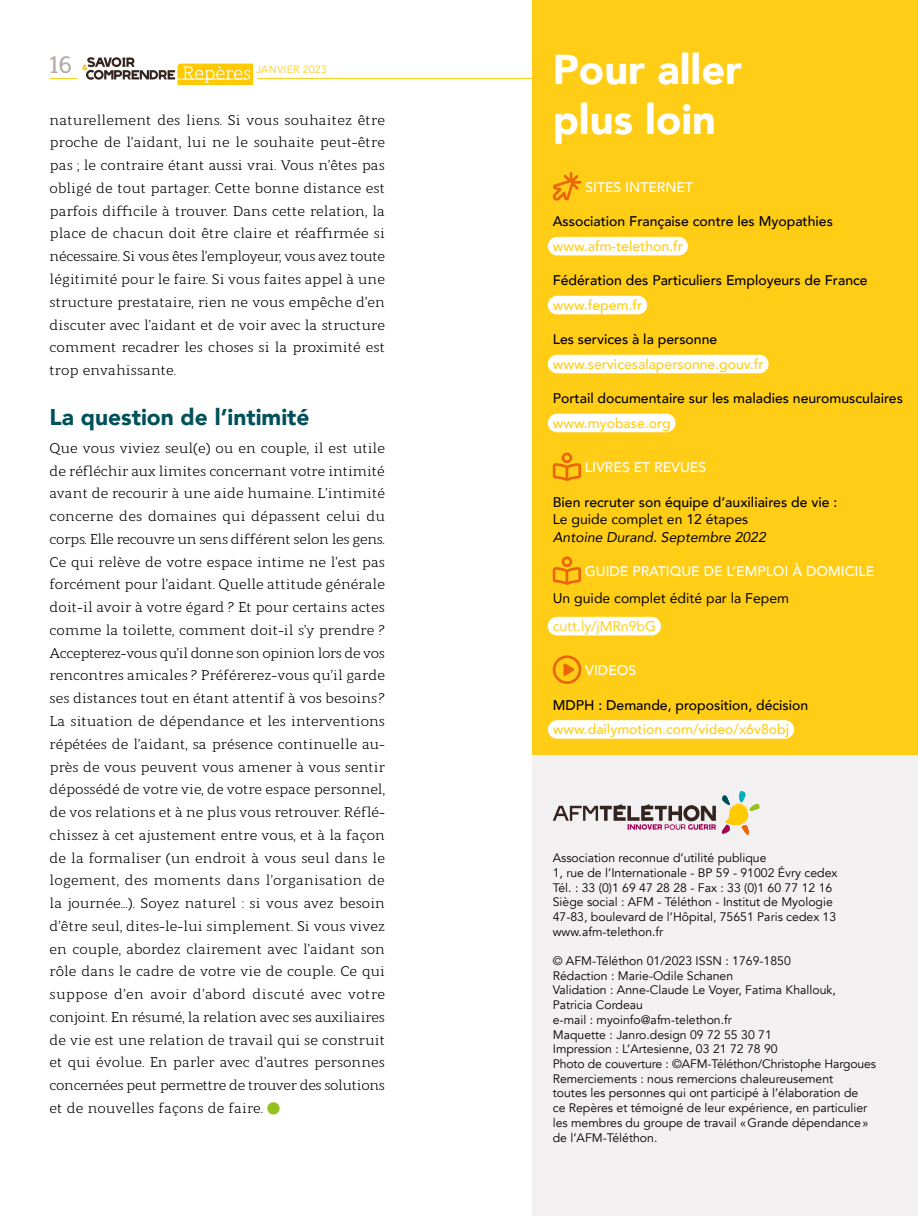
<style>
.page{position:relative;width:918px;height:1216px;background:#fff}
.page>*{position:absolute;margin:0;border:0;box-sizing:border-box;transform-origin:0 0}
.t1{font:900 41.65px "Avenir";color:#fff}
.t2{font:500 24.5px "Modum";color:#b4aaa8}
.t3{font:900 22.75px "Avenir";color:#00515b}
.t4{font:14px/22.8px "Modum";color:#000;text-align:justify}
.t5{font:500 14px "Avenir";color:#000}
.t6{font:500 14px "Avenir";color:#ffcd15}
.t7{font:500 14px "Avenir";color:#fff}
.t8{font:14px "Avenir";color:#000}
.t9{font:italic 14px "Avenir";color:#000}
.t10{font:14px "Avenir";color:#ffcd15}
.t11{font:12.25px/14.7px "Avenir";color:#000}
.t12{font:10.5px "Avenir";letter-spacing:.02em;color:#ffcd15}
.s1{color:#95c11f}
</style>
<div class="page">
<hr style="left:257px;top:78px;width:611px;height:1px;background:#ffcd15">
<svg style="left:50px;top:57px;width:202px;height:28px"></svg>
<div style="left:533px;top:754px;width:385px;height:461px;background:#f2f0f0"></div>
<div style="left:533px;top:0;width:385px;height:754px;background:#ffcd15"></div>
<svg style="left:553px;top:791px;width:207px;height:44px"></svg>
<div style="left:548px;top:237px;width:140px;height:18px;background:#fff;border-radius:9px"></div>
<div style="left:548px;top:296px;width:99px;height:18px;background:#fff;border-radius:9px"></div>
<div style="left:548px;top:355px;width:220px;height:18px;background:#fff;border-radius:9px"></div>
<div style="left:548px;top:413px;width:127px;height:19px;background:#fff;border-radius:9px"></div>
<div style="left:548px;top:617px;width:113px;height:18px;background:#fff;border-radius:9px"></div>
<div style="left:548px;top:720px;width:246px;height:18px;background:#fff;border-radius:9px"></div>
<svg style="left:552px;top:172px;width:30px;height:29px"></svg>
<svg style="left:553px;top:452px;width:28px;height:29px"></svg>
<svg style="left:553px;top:556px;width:28px;height:28px"></svg>
<svg style="left:553px;top:655px;width:28px;height:29px"></svg>
<h2 class="t2" style="left:50px;top:46px;width:24px">16</h2>
<p class="t12" style="left:256px;top:63px;width:72px">JANVIER 2023</p>
<h1 class="t1" style="left:553px;top:34px;width:191px">Pour aller</h1>
<p class="t4" style="left:50px;top:107px;width:337px">naturellement des liens. Si vous souhaitez être</p>
<h1 class="t1" style="left:553px;top:83px;width:165px">plus loin</h1>
<p class="t4" style="left:50px;top:130px;width:337px">proche de l’aidant, lui ne le souhaite peut-être pas ; le contraire étant aussi vrai. Vous n’êtes pas obligé de tout partager. Cette bonne distance est parfois difficile à trouver. Dans cette relation, la place de chacun doit être claire et réaffirmée si nécessaire. Si vous êtes l’employeur, vous avez toute légitimité pour le faire. Si vous faites appel à une structure prestataire, rien ne vous empêche d’en discuter avec l’aidant et de voir avec la structure comment recadrer les choses si la proximité est trop envahissante.</p>
<h3 class="t3" style="left:50px;top:397px;width:261px">La question de l’intimité</h3>
<p class="t4" style="left:50px;top:435px;width:337px">Que vous viviez seul(e) ou en couple, il est utile de réfléchir aux limites concernant votre intimité avant de recourir à une aide humaine. L’intimité concerne des domaines qui dépassent celui du corps. Elle recouvre un sens différent selon les gens.<br>Ce qui relève de votre espace intime ne l’est pas forcément pour l’aidant. Quelle attitude générale doit-il avoir à votre égard ? Et pour certains actes comme la toilette, comment doit-il s’y prendre ?<br>Accepterez-vous qu’il donne son opinion lors de vos rencontres amicales ? Préférerez-vous qu’il garde ses distances tout en étant attentif à vos besoins?<br>La situation de dépendance et les interventions répétées de l’aidant, sa présence continuelle au&shy;près de vous peuvent vous amener à vous sentir dépossédé de votre vie, de votre espace personnel, de vos relations et à ne plus vous retrouver. Réflé&shy;chissez à cet ajustement entre vous, et à la façon de la formaliser (un endroit à vous seul dans le logement, des moments dans l’organisation de la journée…). Soyez naturel : si vous avez besoin d’être seul, dites-le-lui simplement. Si vous vivez en couple, abordez clairement avec l’aidant son rôle dans le cadre de votre vie de couple. Ce qui suppose d’en avoir d’abord discuté avec votre conjoint. En résumé, la relation avec ses auxiliaires de vie est une relation de travail qui se construit et qui évolue. En parler avec d’autres personnes concernées peut permettre de trouver des solutions et de nouvelles façons de faire. <span class="s1">■</span></p>
<p class="t7" style="left:585px;top:175px;width:109px">SITES INTERNET</p>
<p class="t5" style="left:553px;top:209px;width:282px">Association Française contre les Myopathies</p>
<p class="t6" style="left:553px;top:234px;width:132px">www.afm-telethon.fr</p>
<p class="t5" style="left:553px;top:268px;width:316px">Fédération des Particuliers Employeurs de France</p>
<p class="t6" style="left:553px;top:293px;width:91px">www.fepem.fr</p>
<p class="t5" style="left:553px;top:327px;width:166px">Les services à la personne</p>
<p class="t6" style="left:553px;top:352px;width:212px">www.servicesalapersonne.gouv.fr</p>
<p class="t5" style="left:553px;top:386px;width:352px">Portail documentaire sur les maladies neuromusculaires</p>
<p class="t6" style="left:553px;top:411px;width:119px">www.myobase.org</p>
<p class="t7" style="left:585px;top:455px;width:123px">LIVRES ET REVUES</p>
<p class="t5" style="left:553px;top:489px;width:286px">Bien recruter son équipe d’auxiliaires de vie :</p>
<p class="t8" style="left:553px;top:508px;width:197px">Le guide complet en 12 étapes</p>
<p class="t9" style="left:553px;top:528px;width:214px">Antoine Durand. Septembre 2022</p>
<p class="t7" style="left:585px;top:559px;width:291px">GUIDE PRATIQUE DE L’EMPLOI À DOMICILE</p>
<p class="t8" style="left:553px;top:587px;width:238px">Un guide complet édité par la Fepem</p>
<p class="t10" style="left:553px;top:614px;width:105px">cutt.ly/jMRn9bG</p>
<p class="t7" style="left:585px;top:658px;width:53px">VIDEOS</p>
<p class="t5" style="left:553px;top:692px;width:257px">MDPH : Demande, proposition, décision</p>
<p class="t6" style="left:553px;top:717px;width:238px">www.dailymotion.com/video/x6v8obj</p>
<p class="t11" style="left:553px;top:850px;width:286px">Association reconnue d’utilité publique<br>1, rue de l’Internationale - BP 59 - 91002 Évry cedex Tél. : 33 (0)1 69 47 28 28 - Fax : 33 (0)1 60 77 12 16<br>Siège social : AFM - Téléthon - Institut de Myologie 47-83, boulevard de l’Hôpital, 75651 Paris cedex 13 www.afm-telethon.fr</p>
<p class="t11" style="left:553px;top:953px;width:325px">© AFM-Téléthon 01/2023 ISSN : 1769-1850<br>Rédaction : Marie-Odile Schanen<br>Validation : Anne-Claude Le Voyer, Fatima Khallouk, Patricia Cordeau<br>e-mail : myoinfo@afm-telethon.fr<br>Maquette : Janro.design 09 72 55 30 71<br>Impression : L’Artesienne, 03 21 72 78 90<br>Photo de couverture : ©AFM-Téléthon/Christophe Hargoues Remerciements : nous remercions chaleureusement<br>toutes les personnes qui ont participé à l’élaboration de<br>ce Repères et témoigné de leur expérience, en particulier les membres du groupe de travail «Grande dépendance» de l’AFM-Téléthon.</p>
</div>
